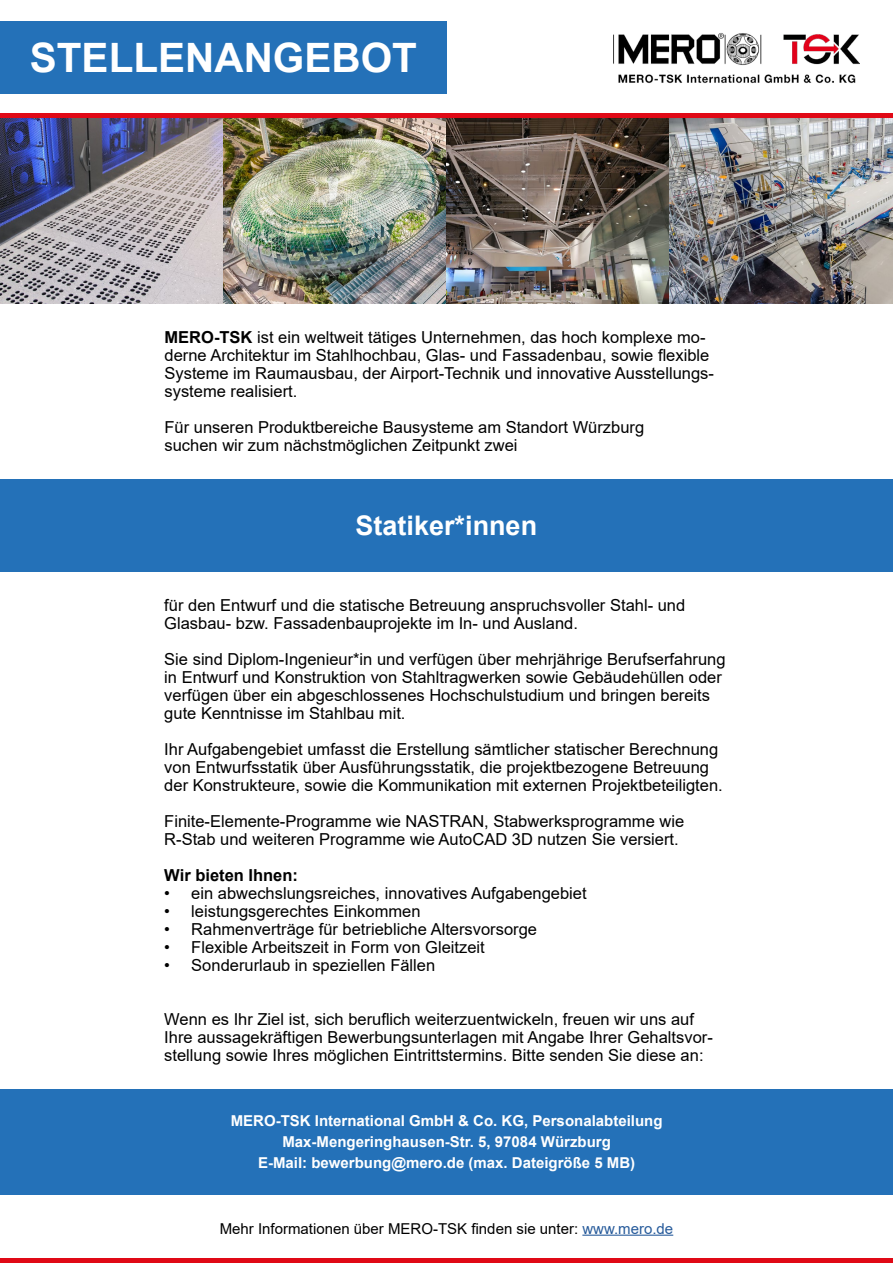
<style>
.page{position:relative;width:893px;height:1263px;background:#fff}
.page>*{position:absolute;margin:0;border:0;box-sizing:border-box;transform-origin:0 0}
.t1{font:700 40.5px "Arial";color:#fff}
.t2{font:700 27px "Arial";color:#fff}
.t3{font:16.5px/18px "Arial";color:#000}
.t4{font:700 16.5px "Arial";color:#000}
.t5{font:700 15px/21px "Arial";color:#fff;text-align:center}
.t6{font:15px "Arial";color:#000}
.s1{font-weight:700}
.s2{color:#275b9b}
</style>
<div class="page">
<img style="left:0;top:117px;width:893px;height:186px">
<img style="left:614px;top:33px;width:245px;height:51px">
<div style="left:0;top:21px;width:447px;height:73px;background:#2471b8"></div>
<div style="left:0;top:479px;width:893px;height:93px;background:#2471b8"></div>
<div style="left:0;top:1089px;width:893px;height:106px;background:#2471b8"></div>
<div style="left:0;top:1258px;width:893px;height:5px;background:#e00916"></div>
<hr style="left:0;top:113px;width:893px;height:4px;background:#e00916">
<hr style="left:582px;top:1234px;width:91px;height:2px;background:#275b9b">
<h1 class="t1" style="left:30px;top:29px;width:389px">STELLENANGEBOT</h1>
<p class="t3" style="left:165px;top:328px;width:551px"><span class="s1">MERO-TSK</span> ist ein weltweit tätiges Unternehmen, das hoch komplexe mo&shy;derne Architektur im Stahlhochbau, Glas- und Fassadenbau, sowie flexible Systeme im Raumausbau, der Airport-Technik und innovative Ausstellungs&shy;systeme realisiert.</p>
<p class="t3" style="left:165px;top:418px;width:481px">Für unseren Produktbereiche Bausysteme am Standort Würzburg suchen wir zum nächstmöglichen Zeitpunkt zwei</p>
<h2 class="t2" style="left:356px;top:507px;width:183px">Statiker*innen</h2>
<p class="t3" style="left:164px;top:596px;width:522px">für den Entwurf und die statische Betreuung anspruchsvoller Stahl- und<br>Glasbau- bzw. Fassadenbauprojekte im In- und Ausland.</p>
<p class="t3" style="left:164px;top:650px;width:563px">Sie sind Diplom-Ingenieur*in und verfügen über mehrjährige Berufserfahrung in Entwurf und Konstruktion von Stahltragwerken sowie Gebäudehüllen oder verfügen über ein abgeschlossenes Hochschulstudium und bringen bereits gute Kenntnisse im Stahlbau mit.</p>
<p class="t3" style="left:164px;top:740px;width:560px">Ihr Aufgabengebiet umfasst die Erstellung sämtlicher statischer Berechnung von Entwurfsstatik über Ausführungsstatik, die projektbezogene Betreuung der Konstrukteure, sowie die Kommunikation mit externen Projektbeteiligten.</p>
<p class="t3" style="left:164px;top:812px;width:521px">Finite-Elemente-Programme wie NASTRAN, Stabwerksprogramme wie<br>R-Stab und weiteren Programme wie AutoCAD 3D nutzen Sie versiert.</p>
<p class="t4" style="left:164px;top:864px;width:135px">Wir bieten Ihnen:</p>
<p class="t3" style="left:164px;top:884px;width:424px">• ein abwechslungsreiches, innovatives Aufgabengebiet</p>
<p class="t3" style="left:164px;top:902px;width:258px">• leistungsgerechtes Einkommen</p>
<p class="t3" style="left:164px;top:920px;width:374px">• Rahmenverträge für betriebliche Altersvorsorge</p>
<p class="t3" style="left:164px;top:938px;width:322px">• Flexible Arbeitszeit in Form von Gleitzeit</p>
<p class="t3" style="left:164px;top:956px;width:272px">• Sonderurlaub in speziellen Fällen</p>
<p class="t3" style="left:164px;top:1010px;width:550px">Wenn es Ihr Ziel ist, sich beruflich weiterzuentwickeln, freuen wir uns auf<br>Ihre aussagekräftigen Bewerbungsunterlagen mit Angabe Ihrer Gehaltsvor&shy;stellung sowie Ihres möglichen Eintrittstermins. Bitte senden Sie diese an:</p>
<p class="t5" style="left:231px;top:1111px;width:433px">MERO-TSK International GmbH &amp; Co. KG, Personalabteilung<br>Max-Mengeringhausen-Str. 5, 97084 Würzburg<br>E-Mail: bewerbung@mero.de (max. Dateigröße 5 MB)</p>
<p class="t6" style="left:220px;top:1218px;width:455px">Mehr Informationen über MERO-TSK finden sie unter: <span class="s2">www.mero.de</span></p>
</div>
